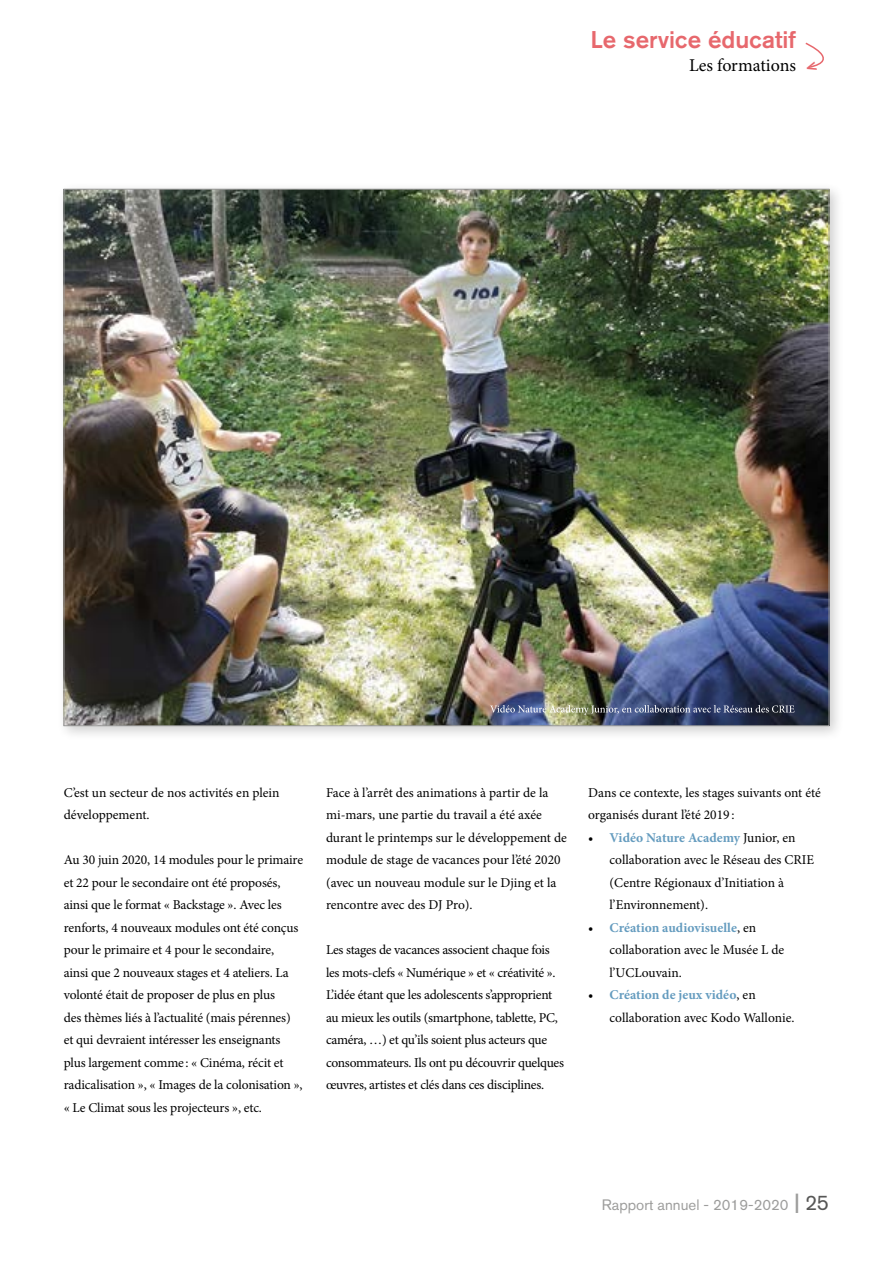
<style>
.page{position:relative;width:893px;height:1263px;background:#fff}
.page>*{position:absolute;margin:0;border:0;box-sizing:border-box;transform-origin:0 0}
.t1{font:500 24px "Akzidenz Grotesk BQ";color:#e7686d}
.t2{font:18px "Minion Pro";letter-spacing:-.005em;color:#000}
.t3{font:15px "Akzidenz Grotesk BQ";color:#9d9d9c}
.t4{font:13.5px/22.5px "Minion Pro";letter-spacing:-.01em;color:#000}
.s1{font-weight:700;color:#659cbf}
.s2{font-weight:500;font-size:21px}
.s3{font-size:21px;color:#575756}
</style>
<div class="page">
<div style="left:57px;top:182px;width:787px;height:559px;background:#000;opacity:.2"></div>
<img style="left:66px;top:191px;width:761px;height:533px">
<img style="left:490px;top:705px;width:304px;height:10px">
<svg style="left:805px;top:42px;width:19px;height:26px"></svg>
<h1 class="t1" style="left:590px;top:25px;width:207px">Le service éducatif</h1>
<h2 class="t2" style="left:689px;top:53px;width:109px">Les formations</h2>
<p class="t4" style="left:64px;top:781px;width:217px">C’est un secteur de nos activités en plein développement.</p>
<p class="t4" style="left:64px;top:849px;width:241px">Au 30 juin 2020, 14 modules pour le primaire et 22 pour le secondaire ont été proposés, ainsi que le format « Backstage ». Avec les renforts, 4 nouveaux modules ont été conçus pour le primaire et 4 pour le secondaire,<br>ainsi que 2 nouveaux stages et 4 ateliers. La volonté était de proposer de plus en plus<br>des thèmes liés à l’actualité (mais pérennes) et qui devraient intéresser les enseignants plus largement comme: « Cinéma, récit et radicalisation », « Images de la colonisation », « Le Climat sous les projecteurs », etc.</p>
<p class="t4" style="left:326px;top:781px;width:242px">Face à l’arrêt des animations à partir de la mi-mars, une partie du travail a été axée durant le printemps sur le développement de module de stage de vacances pour l’été 2020 (avec un nouveau module sur le Djing et la rencontre avec des DJ Pro).</p>
<p class="t4" style="left:326px;top:939px;width:239px">Les stages de vacances associent chaque fois les mots-clefs « Numérique » et « créativité ».<br>L’idée étant que les adolescents s’approprient au mieux les outils (smartphone, tablette, PC, caméra, …) et qu’ils soient plus acteurs que consommateurs. Ils ont pu découvrir quelques œuvres, artistes et clés dans ces disciplines.</p>
<p class="t4" style="left:588px;top:781px;width:234px">Dans ce contexte, les stages suivants ont été organisés durant l’été 2019 :</p>
<p class="t4" style="left:609px;top:826px;width:206px;text-indent:-21px">• <span class="s1">Vidéo Nature Academy</span> Junior, en collaboration avec le Réseau des CRIE (Centre Régionaux d’Initiation à l’Environnement).</p>
<p class="t4" style="left:609px;top:916px;width:176px;text-indent:-21px">• <span class="s1">Création audiovisuelle</span>, en collaboration avec le Musée L de l’UCLouvain.</p>
<p class="t4" style="left:609px;top:984px;width:186px;text-indent:-21px">• <span class="s1">Création de jeux vidéo</span>, en collaboration avec Kodo Wallonie.</p>
<p class="t3" style="left:602px;top:1196px;width:229px">Rapport annuel - 2019-2020 <span class="s2">|</span> <span class="s3">25</span></p>
</div>
